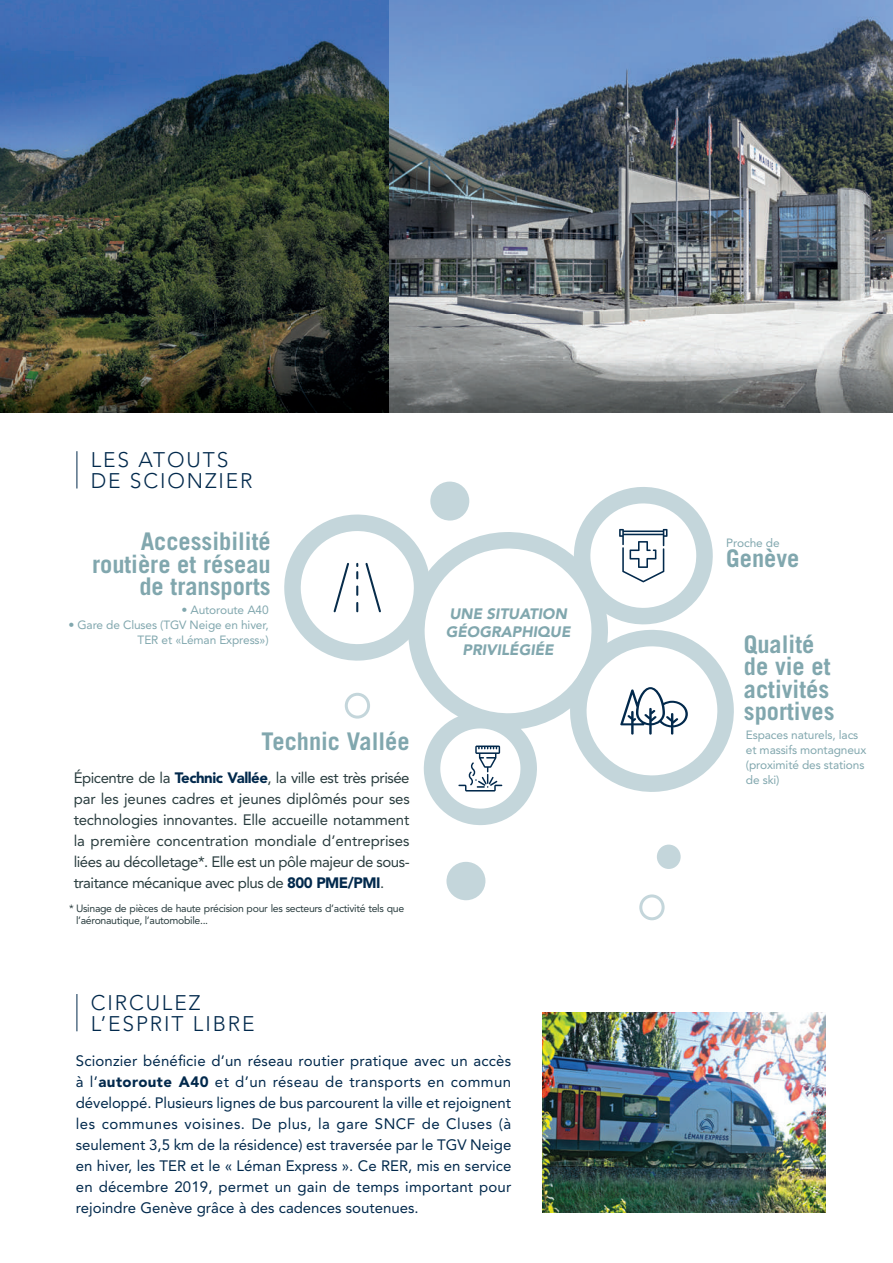
<style>
.page{position:relative;width:893px;height:1263px;background:#fff}
.page>*{position:absolute;margin:0;border:0;box-sizing:border-box;transform-origin:0 0}
.t1{font:700 24.3px/22.5px "Trade Gothic LT Std";color:#81a7ae}
.t2{font:300 21px/21px "Avenir LT Std";letter-spacing:.09em;color:#02294c}
.t3{font:15px/21px "Avenir LT Std";color:#02294c;text-align:justify}
.t4{font:15px/21px "Avenir LT Std";letter-spacing:-.03em;color:#2a3d3f;text-align:justify}
.t5{font:italic 900 15px/18px "Avenir LT Std";color:#81a7ae;text-align:center}
.t6{font:11.85px/14.9px "Avenir LT Std";letter-spacing:-.01em;color:#81a7ae}
.t7{font:10.5px/12px "Avenir LT Std";letter-spacing:-.03em;color:#2a3d3f}
.s1{font-weight:900;color:#02294c}
.s2{font-weight:900}
</style>
<div class="page">
<img style="left:0;top:0;width:893px;height:412px">
<img style="left:542px;top:1013px;width:283px;height:199px">
<hr style="left:77px;top:994px;width:1px;height:37px;background:#02294c">
<hr style="left:77px;top:451px;width:1px;height:37px;background:#02294c">
<div style="left:446px;top:861px;width:40px;height:40px;background:#c4d6db;border-radius:50%"></div>
<div style="left:657px;top:844px;width:24px;height:25px;background:#c4d6db;border-radius:50%"></div>
<div style="left:639px;top:894px;width:26px;height:26px;border:3px solid #c4d6db;border-radius:50%"></div>
<svg style="left:284px;top:481px;width:450px;height:344px"></svg>
<h2 class="t2" style="left:91px;top:449px;width:164px">LES ATOUTS<br>DE SCIONZIER</h2>
<h1 class="t1" style="left:92px;top:530px;width:180px;text-align:right">Accessibilité routière et réseau de transports</h1>
<p class="t6" style="left:181px;top:602px;width:89px">• Autoroute A40</p>
<p class="t6" style="left:68px;top:617px;width:202px;text-align:right">• Gare de Cluses (TGV Neige en hiver,<br>TER et «Léman Express»)</p>
<h1 class="t1" style="left:262px;top:730px;width:149px">Technic Vallée</h1>
<p class="t4" style="left:74px;top:768px;width:338px">Épicentre de la <span class="s1">Technic Vallée</span>, la ville est très prisée par les jeunes cadres et jeunes diplômés pour ses technologies innovantes. Elle accueille notamment la première concentration mondiale d’entreprises liées au décolletage*. Elle est un pôle majeur de sous&shy;traitance mécanique avec plus de <span class="s1">800 PME/PMI</span>.</p>
<p class="t7" style="left:76px;top:902px;width:330px;text-indent:-7px">* Usinage de pièces de haute précision pour les secteurs d’activité tels que l’aéronautique, l’automobile...</p>
<h2 class="t2" style="left:91px;top:992px;width:165px">CIRCULEZ<br>L’ESPRIT LIBRE</h2>
<p class="t5" style="left:446px;top:605px;width:126px">UNE SITUATION<br>GÉOGRAPHIQUE<br>PRIVILÉGIÉE</p>
<p class="t3" style="left:76px;top:1050px;width:437px">Scionzier bénéficie d’un réseau routier pratique avec un accès à l’<span class="s2">autoroute A40</span> et d’un réseau de transports en commun développé. Plusieurs lignes de bus parcourent la ville et rejoignent les communes voisines. De plus, la gare SNCF de Cluses (à seulement 3,5 km de la résidence) est traversée par le TGV Neige en hiver, les TER et le « Léman Express ». Ce RER, mis en service en décembre 2019, permet un gain de temps important pour rejoindre Genève grâce à des cadences soutenues.</p>
<p class="t6" style="left:726px;top:536px;width:55px">Proche de</p>
<h1 class="t1" style="left:726px;top:547px;width:75px">Genève</h1>
<h1 class="t1" style="left:744px;top:633px;width:92px">Qualité de vie et activités sportives</h1>
<p class="t6" style="left:746px;top:727px;width:122px">Espaces naturels, lacs et massifs montagneux (proximité des stations de ski)</p>
</div>
